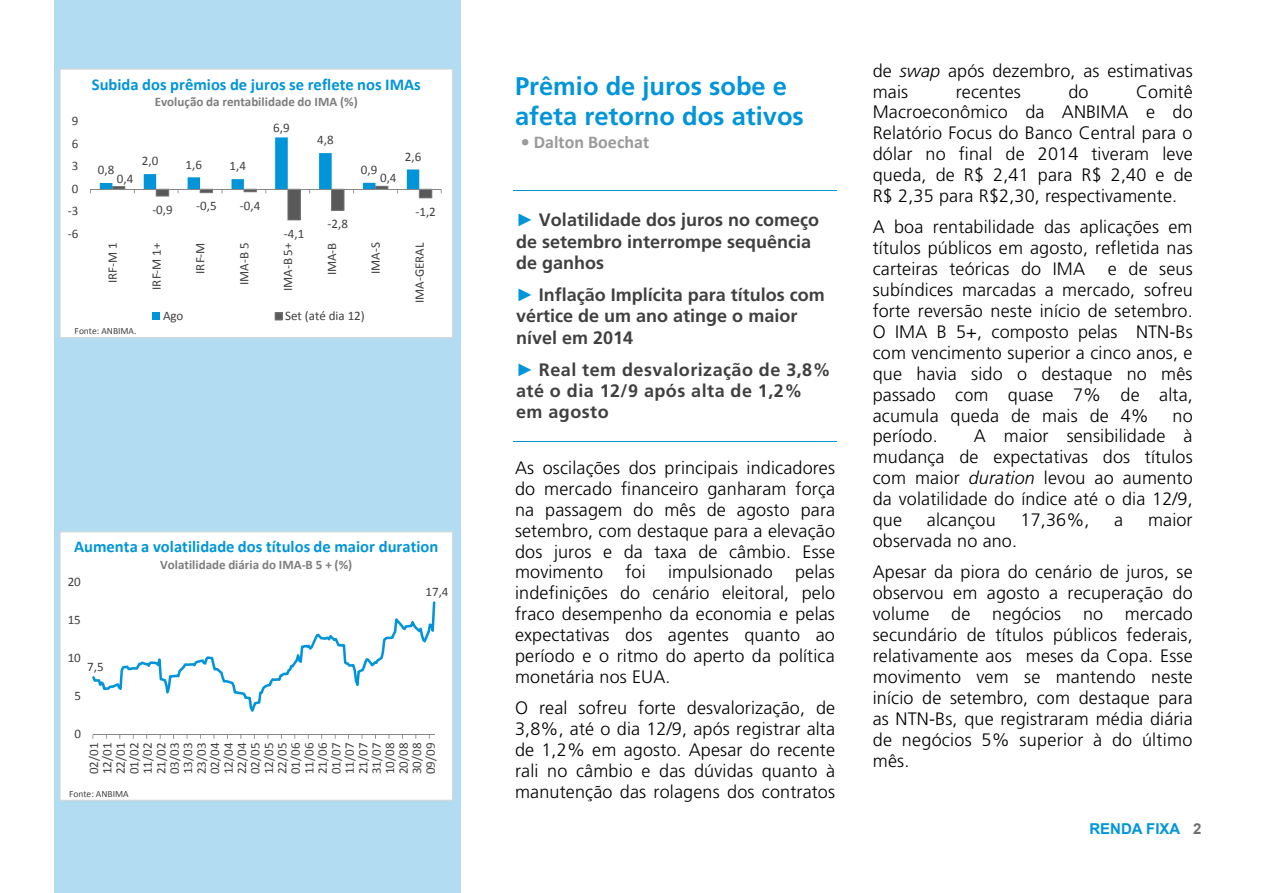
<style>
.page{position:relative;width:1263px;height:893px;background:#fff}
.page>*{position:absolute;margin:0;border:0;box-sizing:border-box;transform-origin:0 0}
.t1{font:700 25.5px/30.2px "Frutiger";color:#0095d9}
.t2{font:300 18px/20.9px "Frutiger";letter-spacing:.01em;color:#000;text-align:justify}
.t3{font:700 18px/21.3px "Frutiger";color:#404040}
.t4{font:700 18px/21.3px "Frutiger";letter-spacing:.025em;color:#404040}
.t5{font:700 18px "Calibri";color:#9a9a9a}
.t6{font:700 16.5px "Calibri";color:#0095d9}
.t7{font:700 15px "Arial";color:#0095da}
.t8{font:13.05px/13.5px "Calibri";letter-spacing:-.005em;color:#404040;text-align:justify}
.t9{font:700 13.05px "Calibri";letter-spacing:-.005em;color:#7e7e7e}
.t10{font:9.45px "Calibri";letter-spacing:-.005em;color:#404040}
.s1{font-family:"Arial";font-weight:400;color:#0095d9}
.s2{font-style:italic}
.s3{color:#6d6e71}
</style>
<div class="page">
<div style="left:54px;top:0;width:406px;height:893px;background:#b2dcf1"></div>
<hr style="left:514px;top:191px;width:323px;height:1px;background:#0095d9">
<hr style="left:514px;top:441px;width:323px;height:1px;background:#0095d9">
<div style="left:61px;top:532px;width:391px;height:268px;background:#fff"></div>
<hr style="left:93px;top:734px;width:342px;height:1px;background:#868686">
<svg style="left:93px;top:601px;width:342px;height:111px"></svg>
<div style="left:60px;top:531px;width:393px;height:270px;border:1px solid #d8d8d8"></div>
<div style="left:61px;top:70px;width:391px;height:267px;background:#fff"></div>
<hr style="left:90px;top:189px;width:351px;height:1px;background:#868686">
<svg style="left:100px;top:137px;width:332px;height:83px"></svg>
<div style="left:153px;top:313px;width:7px;height:7px;background:#0095d9"></div>
<svg style="left:275px;top:312px;width:8px;height:9px"></svg>
<div style="left:60px;top:69px;width:393px;height:269px;border:1px solid #d8d8d8"></div>
<p class="t8" style="left:72px;top:114px;width:8px">9</p>
<p class="t8" style="left:72px;top:137px;width:8px">6</p>
<p class="t8" style="left:72px;top:159px;width:8px">3</p>
<p class="t8" style="left:72px;top:182px;width:8px">0</p>
<p class="t8" style="left:68px;top:204px;width:12px">‐3</p>
<p class="t8" style="left:68px;top:227px;width:12px">‐6</p>
<p class="t6" style="left:92px;top:74px;width:330px">Subida dos prêmios de juros se reflete nos IMAs</p>
<p class="t9" style="left:155px;top:94px;width:205px">Evolução da rentabilidade do IMA (%)</p>
<p class="t8" style="left:98px;top:163px;width:18px">0,8</p>
<p class="t8" style="left:117px;top:172px;width:18px">0,4</p>
<p class="t8" style="left:142px;top:154px;width:18px">2,0</p>
<p class="t8" style="left:186px;top:157px;width:18px">1,6</p>
<p class="t8" style="left:229px;top:159px;width:18px">1,4</p>
<p class="t8" style="left:152px;top:203px;width:22px">‐0,9</p>
<p class="t8" style="left:196px;top:199px;width:22px">‐0,5</p>
<p class="t8" style="left:240px;top:198px;width:22px">‐0,4</p>
<p class="t8" style="left:273px;top:121px;width:18px">6,9</p>
<p class="t8" style="left:284px;top:227px;width:22px">‐4,1</p>
<p class="t8" style="left:317px;top:133px;width:18px">4,8</p>
<p class="t8" style="left:328px;top:217px;width:22px">‐2,8</p>
<p class="t8" style="left:361px;top:163px;width:18px">0,9</p>
<p class="t8" style="left:380px;top:171px;width:18px">0,4</p>
<p class="t8" style="left:405px;top:150px;width:18px">2,6</p>
<p class="t8" style="left:415px;top:205px;width:22px">‐1,2</p>
<p class="t8" style="left:106px;top:283px;width:42px;rotate:-90deg">IRF‐M 1</p>
<p class="t8" style="left:150px;top:290px;width:49px;rotate:-90deg">IRF‐M 1+</p>
<p class="t8" style="left:193px;top:274px;width:33px;rotate:-90deg">IRF‐M</p>
<p class="t8" style="left:237px;top:285px;width:44px;rotate:-90deg">IMA‐B 5</p>
<p class="t8" style="left:281px;top:291px;width:50px;rotate:-90deg">IMA‐B 5+</p>
<p class="t8" style="left:325px;top:275px;width:34px;rotate:-90deg">IMA‐B</p>
<p class="t8" style="left:369px;top:274px;width:33px;rotate:-90deg">IMA‐S</p>
<p class="t8" style="left:413px;top:303px;width:62px;rotate:-90deg">IMA‐GERAL</p>
<p class="t8" style="left:163px;top:309px;width:22px">Ago</p>
<p class="t8" style="left:285px;top:309px;width:81px">Set (até dia 12)</p>
<p class="t10" style="left:75px;top:325px;width:63px">Fonte: ANBIMA.</p>
<p class="t6" style="left:74px;top:536px;width:366px">Aumenta a volatilidade dos títulos de maior duration</p>
<p class="t9" style="left:160px;top:557px;width:193px">Volatilidade diária do IMA‐B 5 + (%)</p>
<p class="t8" style="left:68px;top:575px;width:15px">20</p>
<p class="t8" style="left:68px;top:613px;width:15px">15</p>
<p class="t8" style="left:68px;top:651px;width:15px">10</p>
<p class="t8" style="left:87px;top:660px;width:18px">7,5</p>
<p class="t8" style="left:74px;top:689px;width:8px">5</p>
<p class="t8" style="left:74px;top:727px;width:8px">0</p>
<p class="t8" style="left:425px;top:585px;width:25px">17,4</p>
<p class="t8" style="left:87px;top:774px;width:33px;rotate:-90deg">02/01<br>12/01<br>22/01<br>01/02<br>11/02<br>21/02<br>03/03<br>13/03<br>23/03<br>02/04<br>12/04<br>22/04<br>02/05<br>12/05<br>22/05<br>01/06<br>11/06<br>21/06<br>01/07<br>11/07<br>21/07<br>31/07<br>10/08<br>20/08<br>30/08<br>09/09</p>
<p class="t10" style="left:69px;top:788px;width:61px">Fonte: ANBIMA</p>
<h1 class="t1" style="left:515px;top:71px;width:290px">Prêmio de juros sobe e afeta retorno dos ativos</h1>
<p class="t5" style="left:521px;top:131px;width:130px">• Dalton Boechat</p>
<p class="t3" style="left:516px;top:210px;width:305px"><span class="s1">►</span> Volatilidade dos juros no começo de setembro interrompe sequência de ganhos</p>
<p class="t3" style="left:516px;top:284px;width:310px"><span class="s1">►</span> Inflação Implícita para títulos com vértice de um ano atinge o maior nível em 2014</p>
<p class="t4" style="left:516px;top:359px;width:316px"><span class="s1">►</span> Real tem desvalorização de 3,8% até o dia 12/9 após alta de 1,2% em agosto</p>
<p class="t2" style="left:515px;top:457px;width:322px">As oscilações dos principais indicadores do mercado financeiro ganharam força na passagem do mês de agosto para setembro, com destaque para a elevação dos juros e da taxa de câmbio. Esse movimento foi impulsionado pelas indefinições do cenário eleitoral, pelo fraco desempenho da economia e pelas expectativas dos agentes quanto ao período e o ritmo do aperto da política monetária nos EUA.</p>
<p class="t2" style="left:515px;top:698px;width:322px">O real sofreu forte desvalorização, de 3,8%, até o dia 12/9, após registrar alta de 1,2% em agosto. Apesar do recente rali no câmbio e das dúvidas quanto à manutenção das rolagens dos contratos</p>
<p class="t2" style="left:873px;top:60px;width:321px">de <span class="s2">swap</span> após dezembro, as estimativas mais</p>
<p class="t2" style="left:956px;top:81px;width:67px">recentes</p>
<p class="t2" style="left:1068px;top:81px;width:22px">do</p>
<p class="t2" style="left:873px;top:81px;width:322px;text-indent:263px">Comitê Macroeconômico da ANBIMA e do Relatório Focus do Banco Central para o dólar no final de 2014 tiveram leve queda, de R$ 2,41 para R$ 2,40 e de R$ 2,35 para R$2,30, respectivamente.</p>
<p class="t2" style="left:873px;top:217px;width:322px">A boa rentabilidade das aplicações em títulos públicos em agosto, refletida nas carteiras teóricas do IMA</p>
<p class="t2" style="left:873px;top:259px;width:322px;text-indent:235px">e de seus subíndices marcadas a mercado, sofreu forte reversão neste início de setembro.<br>O IMA B 5+, composto pelas NTN-Bs com vencimento superior a cinco anos, e que havia sido o destaque no mês passado com quase 7% de alta, acumula queda de mais de 4%</p>
<p class="t2" style="left:1172px;top:405px;width:22px">no</p>
<p class="t2" style="left:873px;top:426px;width:321px;text-indent:101px">A maior sensibilidade à mudança de expectativas dos títulos com maior <span class="s2">duration</span> levou ao aumento da volatilidade do índice até o dia 12/9, que</p>
<p class="t2" style="left:873px;top:426px;width:67px">período.</p>
<p class="t2" style="left:927px;top:510px;width:70px">alcançou</p>
<p class="t2" style="left:1020px;top:510px;width:70px">17,36%,</p>
<p class="t2" style="left:1114px;top:510px;width:10px">a</p>
<p class="t2" style="left:1148px;top:510px;width:46px">maior</p>
<p class="t2" style="left:873px;top:525px;width:321px;line-height:31.3px">observada no ano.<br>Apesar da piora do cenário de juros, se</p>
<p class="t2" style="left:873px;top:583px;width:322px">observou em agosto a recuperação do volume de negócios no mercado secundário de títulos públicos federais, relativamente aos meses da Copa. Esse movimento vem se mantendo neste início de setembro, com destaque para as NTN-Bs, que registraram média diária de negócios 5% superior à do último mês.</p>
<p class="t7" style="left:1089px;top:819px;width:114px">RENDA FIXA <span class="s3">2</span></p>
</div>
